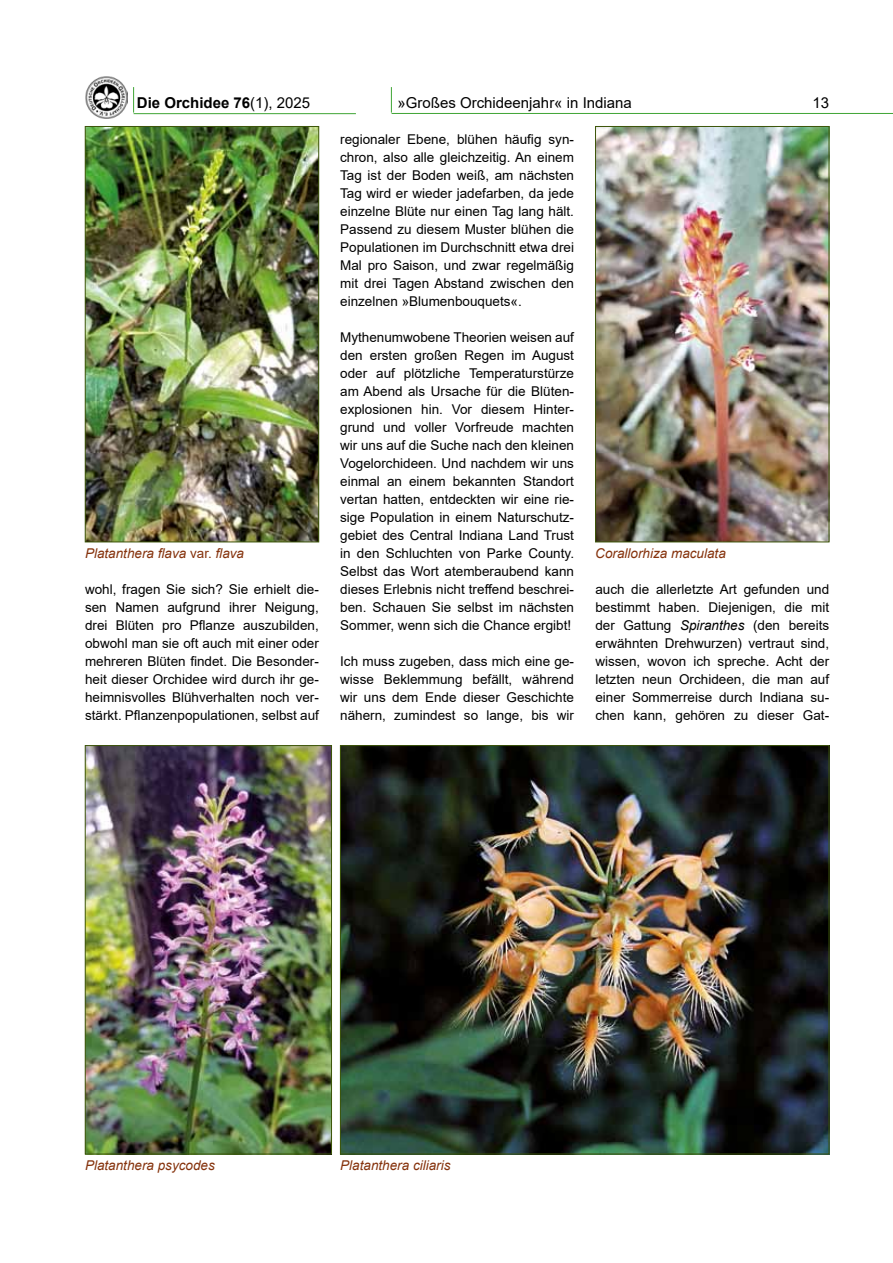
<style>
.page{position:relative;width:893px;height:1263px;background:#fff}
.page>*{position:absolute;margin:0;border:0;box-sizing:border-box;transform-origin:0 0}
.t1{font:15px "Arial";color:#000}
.t2{font:700 15px "Arial";color:#000}
.t3{font:13.5px/18px "Arial";color:#000;text-align:justify}
.t4{font:italic 13.5px "Arial";color:#85320c}
.s1{font-weight:400}
.s2{font-style:normal}
.s3{font-style:italic}
</style>
<div class="page">
<img style="left:85px;top:77px;width:42px;height:41px">
<svg style="left:391px;top:87px;width:1px;height:26px"></svg>
<hr style="left:392px;top:113px;width:501px;height:1px;background:#3fa535">
<hr style="left:134px;top:113px;width:222px;height:1px;background:#3fa535">
<svg style="left:133px;top:87px;width:1px;height:26px"></svg>
<img style="left:597px;top:128px;width:230px;height:412px">
<div style="left:595px;top:126px;width:234px;height:416px;border:1px solid #3e560a"></div>
<img style="left:87px;top:747px;width:243px;height:405px">
<div style="left:85px;top:745px;width:247px;height:409px;border:1px solid #3e560a"></div>
<img style="left:342px;top:747px;width:485px;height:405px">
<img style="left:87px;top:128px;width:230px;height:412px">
<div style="left:85px;top:126px;width:234px;height:416px;border:1px solid #3e560a"></div>
<p class="t2" style="left:137px;top:92px;width:175px">Die Orchidee 76<span class="s1">(1), 2025</span></p>
<p class="t1" style="left:398px;top:93px;width:236px">»Großes Orchideenjahr« in Indiana</p>
<p class="t1" style="left:812px;top:92px;width:18px">13</p>
<p class="t3" style="left:340px;top:130px;width:235px">regionaler Ebene, blühen häufig syn&shy;chron, also alle gleichzeitig. An einem Tag ist der Boden weiß, am nächsten Tag wird er wieder jadefarben, da jede einzelne Blüte nur einen Tag lang hält.<br>Passend zu diesem Muster blühen die Populationen im Durchschnitt etwa drei Mal pro Saison, und zwar regelmäßig mit drei Tagen Abstand zwischen den einzelnen »Blumenbouquets«.</p>
<p class="t3" style="left:340px;top:328px;width:235px">Mythenumwobene Theorien weisen auf den ersten großen Regen im August oder auf plötzliche Temperaturstürze am Abend als Ursache für die Blüten&shy;explosionen hin. Vor diesem Hinter&shy;grund und voller Vorfreude machten wir uns auf die Suche nach den kleinen Vogelorchideen. Und nachdem wir uns einmal an einem bekannten Standort vertan hatten, entdeckten wir eine rie&shy;sige Population in einem Naturschutz&shy;gebiet des Central Indiana Land Trust in den Schluchten von Parke County.<br>Selbst das Wort atemberaubend kann dieses Erlebnis nicht treffend beschrei&shy;ben. Schauen Sie selbst im nächsten Sommer, wenn sich die Chance ergibt!</p>
<p class="t3" style="left:340px;top:652px;width:235px">Ich muss zugeben, dass mich eine ge&shy;wisse Beklemmung befällt, während wir uns dem Ende dieser Geschichte nähern, zumindest so lange, bis wir</p>
<p class="t4" style="left:595px;top:545px;width:132px">Corallorhiza maculata</p>
<p class="t4" style="left:85px;top:545px;width:161px">Platanthera flava <span class="s2">var.</span> flava</p>
<p class="t3" style="left:85px;top:580px;width:235px">wohl, fragen Sie sich? Sie erhielt die&shy;sen Namen aufgrund ihrer Neigung, drei Blüten pro Pflanze auszubilden, obwohl man sie oft auch mit einer oder mehreren Blüten findet. Die Besonder&shy;heit dieser Orchidee wird durch ihr ge&shy;heimnisvolles Blühverhalten noch ver&shy;stärkt. Pflanzenpopulationen, selbst auf</p>
<p class="t3" style="left:595px;top:580px;width:235px">auch die allerletzte Art gefunden und bestimmt haben. Diejenigen, die mit der Gattung <span class="s3">Spiranthes</span> (den bereits erwähnten Drehwurzen) vertraut sind, wissen, wovon ich spreche. Acht der letzten neun Orchideen, die man auf einer Sommerreise durch Indiana su&shy;chen kann, gehören zu dieser Gat-</p>
<p class="t4" style="left:85px;top:1157px;width:131px">Platanthera psycodes</p>
<p class="t4" style="left:340px;top:1157px;width:112px">Platanthera ciliaris</p>
</div>
